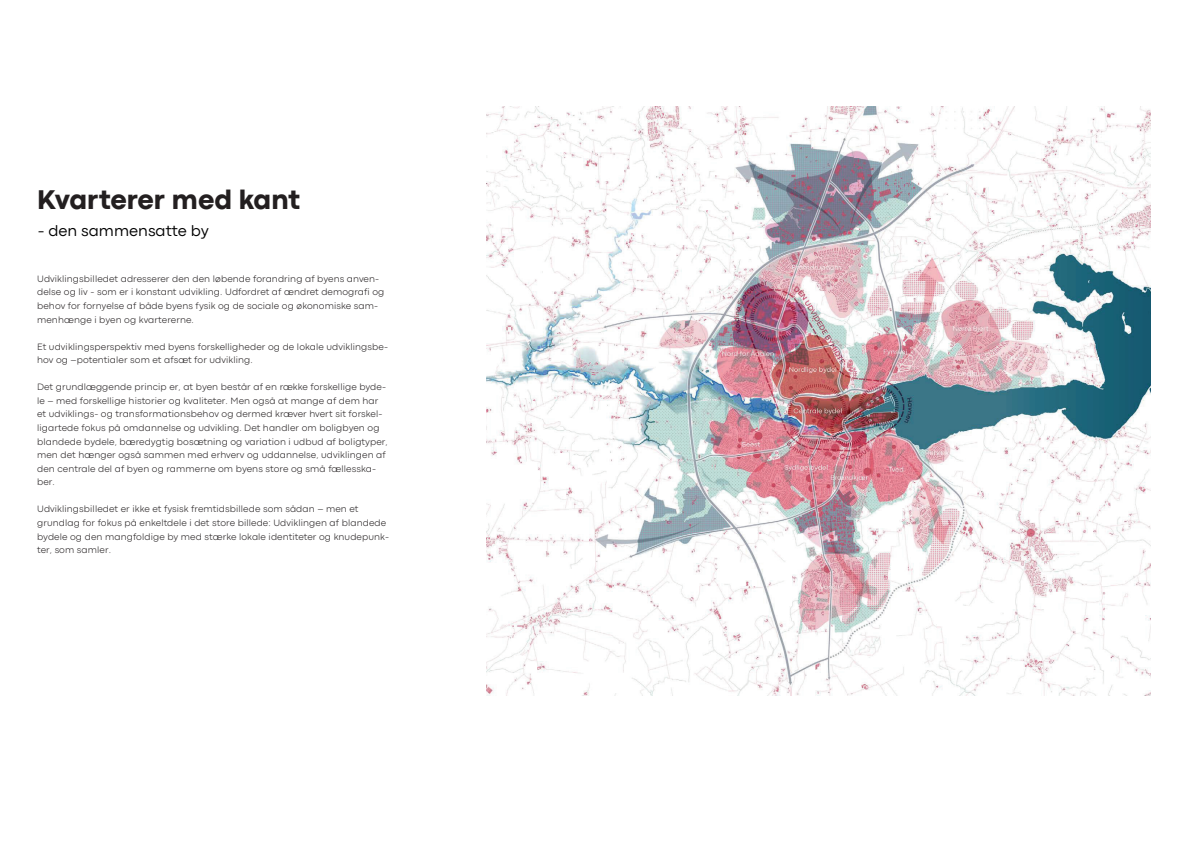
<style>
.page{position:relative;width:1191px;height:842px;background:#fff}
.page>*{position:absolute;margin:0;border:0;box-sizing:border-box;transform-origin:0 0}
.t1{font:800 28.2px "Codec Pro";color:#231f20}
.t2{font:15.8px "Codec Pro News";color:#000}
.t3{font:300 9.6px/13.6px "Codec Pro";letter-spacing:.01em;color:#231f20}
</style>
<div class="page">
<img style="left:486px;top:106px;width:665px;height:590px">
<h1 class="t1" style="left:37px;top:183px;width:265px">Kvarterer med kant</h1>
<h2 class="t2" style="left:38px;top:222px;width:172px">- den sammensatte by</h2>
<p class="t3" style="left:37px;top:272px;width:349px">Udviklingsbilledet adresserer den den løbende forandring af byens anven&shy;delse og liv - som er i konstant udvikling. Udfordret af ændret demografi og behov for fornyelse af både byens fysik og de sociale og økonomiske sam&shy;menhænge i byen og kvartererne.</p>
<p class="t3" style="left:37px;top:340px;width:352px">Et udviklingsperspektiv med byens forskelligheder og de lokale udviklingsbe&shy;hov og –potentialer som et afsæt for udvikling.</p>
<p class="t3" style="left:37px;top:380px;width:352px">Det grundlæggende princip er, at byen består af en række forskellige byde&shy;le – med forskellige historier og kvaliteter. Men også at mange af dem har et udviklings- og transformationsbehov og dermed kræver hvert sit forskel&shy;ligartede fokus på omdannelse og udvikling. Det handler om boligbyen og blandede bydele, bæredygtig bosætning og variation i udbud af boligtyper, men det hænger også sammen med erhverv og uddannelse, udviklingen af den centrale del af byen og rammerne om byens store og små fællesska&shy;ber.</p>
<p class="t3" style="left:37px;top:502px;width:353px">Udviklingsbilledet er ikke et fysisk fremtidsbillede som sådan – men et grundlag for fokus på enkeltdele i det store billede: Udviklingen af blandede bydele og den mangfoldige by med stærke lokale identiteter og knudepunk&shy;ter, som samler.</p>
</div>
